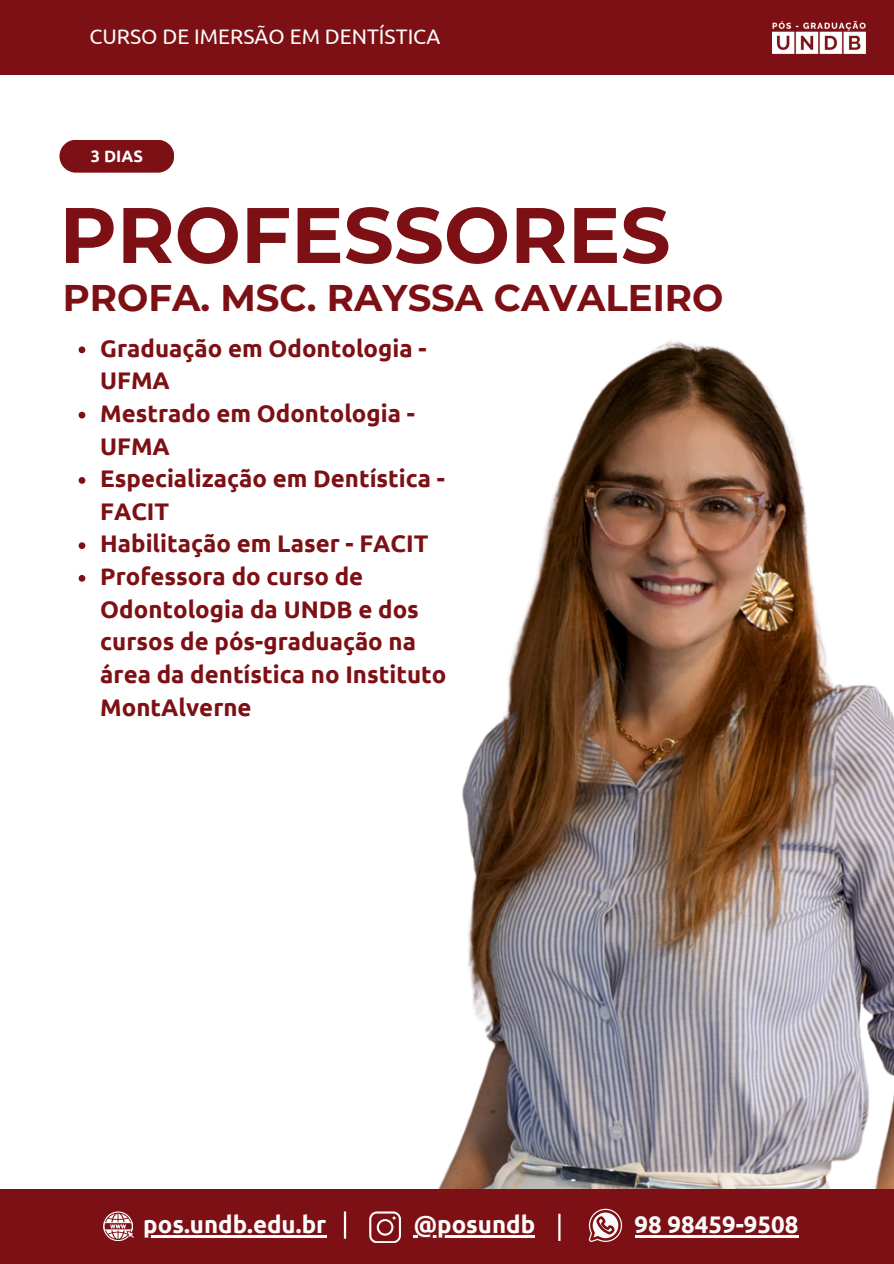
<style>
.page{position:relative;width:894px;height:1264px;background:#fff}
.page>*{position:absolute;margin:0;border:0;box-sizing:border-box;transform-origin:0 0}
.t1{font:700 78.45px "Montserrat";color:#7d1014}
.t2{font:700 37.05px "Montserrat";color:#7d1014}
.t3{font:700 24px/32.7px "Ubuntu";color:#7d1014}
.t4{font:700 24px "Ubuntu";color:#fcfbfb}
.t5{font:21px "Ubuntu";color:#fcfbfb}
.t6{font:700 16.5px "Ubuntu";color:#fff}
</style>
<div class="page">
<div style="left:0;top:0;width:893px;height:75px;background:#7d1014"></div>
<img style="left:772px;top:21px;width:93px;height:33px">
<div style="left:59px;top:140px;width:115px;height:33px;background:#7d1014;border-radius:16px"></div>
<img style="left:438px;top:340px;width:455px;height:848px">
<div style="left:0;top:1188px;width:893px;height:75px;background:#7d1014"></div>
<svg style="left:103px;top:1211px;width:31px;height:29px"></svg>
<hr style="left:344px;top:1211px;width:2px;height:27px;background:#fff">
<hr style="left:558px;top:1213px;width:2px;height:27px;background:#fff">
<svg style="left:369px;top:1211px;width:31px;height:31px"></svg>
<svg style="left:588px;top:1208px;width:34px;height:33px"></svg>
<hr style="left:143px;top:1234px;width:183px;height:3px;background:#fcfbfb">
<hr style="left:413px;top:1234px;width:122px;height:3px;background:#fcfbfb">
<hr style="left:634px;top:1234px;width:164px;height:3px;background:#fcfbfb">
<svg style="left:79px;top:346px;width:6px;height:7px"></svg>
<svg style="left:79px;top:412px;width:6px;height:6px"></svg>
<svg style="left:79px;top:477px;width:6px;height:7px"></svg>
<svg style="left:79px;top:542px;width:6px;height:7px"></svg>
<svg style="left:79px;top:575px;width:6px;height:6px"></svg>
<p class="t5" style="left:89px;top:25px;width:352px">CURSO DE IMERSÃO EM DENTÍSTICA</p>
<p class="t6" style="left:91px;top:147px;width:54px">3 DIAS</p>
<h5 class="t1" style="left:59px;top:187px;width:612px">PROFESSORES</h5>
<p class="t2" style="left:63px;top:275px;width:662px">PROFA. MSC. RAYSSA CAVALEIRO</p>
<p class="t3" style="left:100px;top:331px;width:328px">Graduação em Odontologia -<br>UFMA</p>
<p class="t3" style="left:100px;top:396px;width:316px">Mestrado em Odontologia -<br>UFMA</p>
<p class="t3" style="left:100px;top:462px;width:346px">Especialização em Dentística -<br>FACIT</p>
<p class="t3" style="left:100px;top:527px;width:329px">Habilitação em Laser - FACIT</p>
<p class="t3" style="left:100px;top:560px;width:347px">Professora do curso de<br>Odontologia da UNDB e dos cursos de pós-graduação na área da dentística no Instituto<br>MontAlverne</p>
<p class="t4" style="left:143px;top:1210px;width:184px">pos.undb.edu.br</p>
<h1 class="t4" style="left:413px;top:1210px;width:123px">@posundb</h1>
<h2 class="t4" style="left:634px;top:1210px;width:165px">98 98459-9508</h2>
</div>
